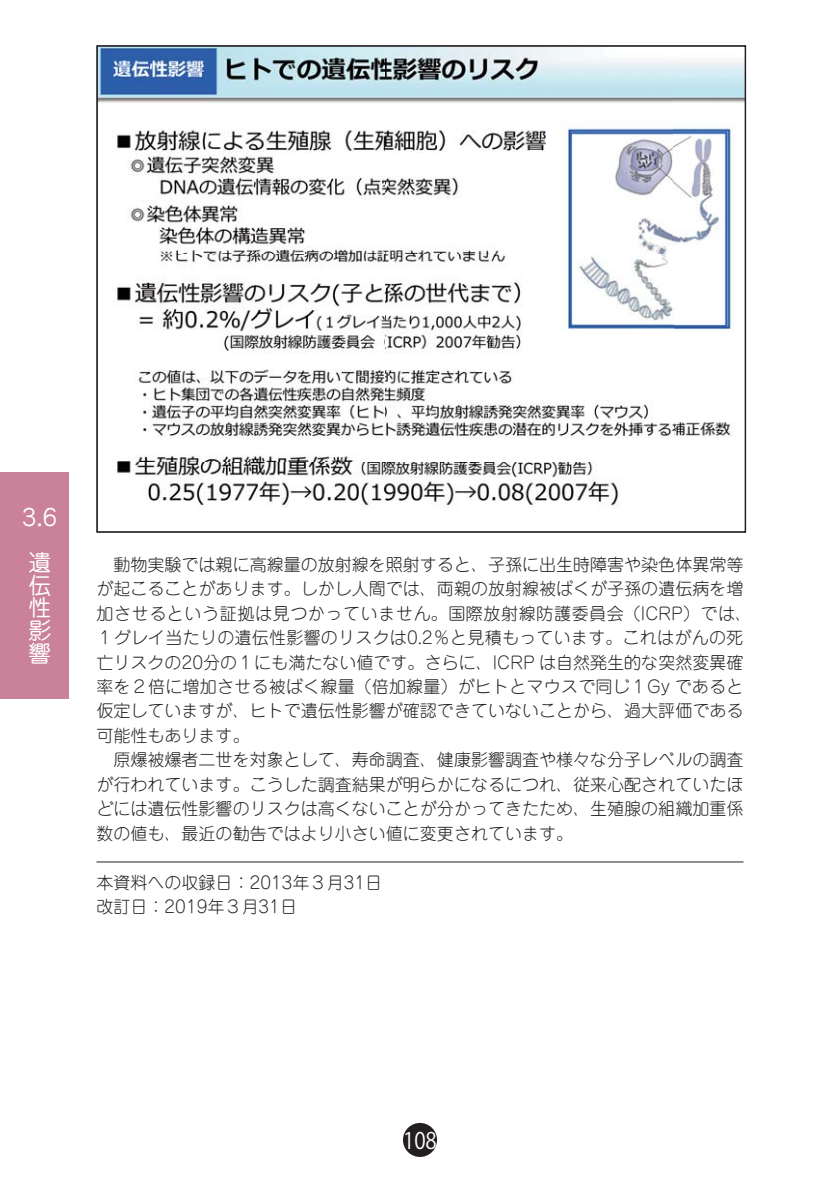
<style>
.page{position:relative;width:840px;height:1191px;background:#fff}
.page>*{position:absolute;margin:0;border:0;box-sizing:border-box;transform-origin:0 0}
.t1{font:22.6px/22.6px "Jun 201 Pro Regular 83 pv RKSJ H";color:#fff;text-align:justify}
.t2{font:22.6px "Koz Go Pr 6 N Regular 90 pv RKSJ H";color:#fff;scale:.9 1}
.t3{font:17px/24.4px "Jun 101 Pro Light 90 pv RKSJ H";color:#231f20}
</style>
<div class="page">
<div style="left:403px;top:1123px;width:34px;height:34px;background:#231f20;border-radius:50%"></div>
<div style="left:0;top:472px;width:68px;height:226px;background:#ca829b"></div>
<hr style="left:96px;top:861px;width:647px;height:1px;background:#231f20">
<img style="left:98px;top:47px;width:645px;height:461px">
<h1 class="t1" style="left:22px;top:509px;width:36px">3.6</h1>
<h1 class="t1" style="left:28px;top:554px;width:24px">遺伝性影響</h1>
<p class="t3" style="left:96px;top:554px;width:656px">　動物実験では親に高線量の放射線を照射すると、子孫に出生時障害や染色体異常等が起こることがあります。しかし人間では、両親の放射線被ばくが子孫の遺伝病を増加させるという証拠は見つかっていません。国際放射線防護委員会（ICRP）では、１グレイ当たりの遺伝性影響のリスクは0.2％と見積もっています。これはがんの死亡リスクの20分の１にも満たない値です。さらに、ICRP は自然発生的な突然変異確率を２倍に増加させる被ばく線量（倍加線量）がヒトとマウスで同じ１Gy であると仮定していますが、ヒトで遺伝性影響が確認できていないことから、過大評価である可能性もあります。<br>　原爆被爆者二世を対象として、寿命調査、健康影響調査や様々な分子レベルの調査が行われています。こうした調査結果が明らかになるにつれ、従来心配されていたほどには遺伝性影響のリスクは高くないことが分かってきたため、生殖腺の組織加重係数の値も、最近の勧告ではより小さい値に変更されています。</p>
<p class="t3" style="left:96px;top:872px;width:287px">本資料への収録日：2013年３月31日改訂日：2019年３月31日</p>
<h1 class="t2" style="left:403px;top:1131px;width:39px">108</h1>
</div>
